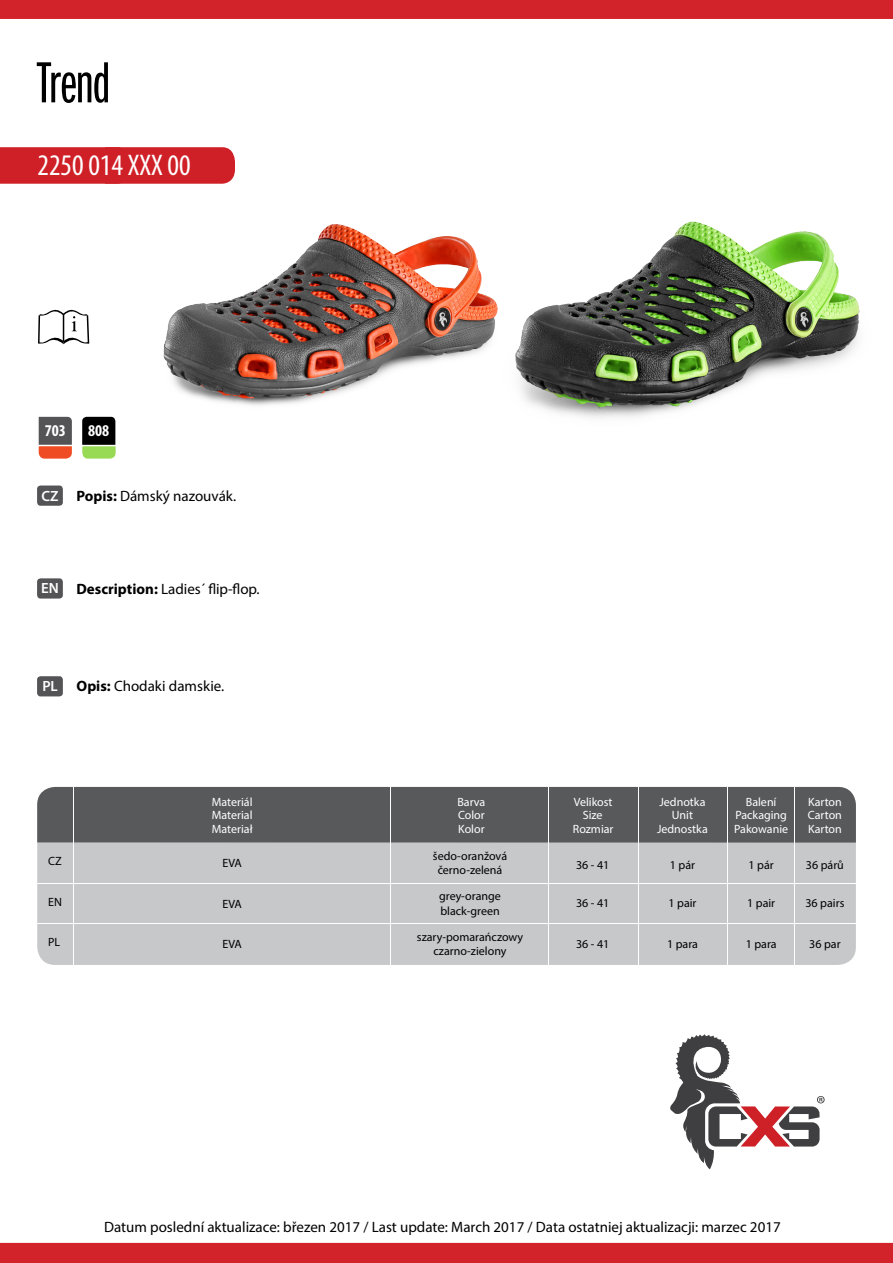
<style>
.page{position:relative;width:893px;height:1263px;background:#fff}
.page>*{position:absolute;margin:0;border:0;box-sizing:border-box;transform-origin:0 0}
.t1{font:60px "Franklin Got Itc DOT Boo Ext Com";letter-spacing:-.01em;color:#000}
.t2{font:condensed 30px "Myriad Pro";color:#fff}
.t3{font:700 condensed 16.5px "Myriad Pro";color:#fff}
.t4{font:15px "Myriad Pro";color:#000}
.t5{font:600 14.85px "Myriad Pro";color:#fff}
.t6{font:12px/14.4px "Myriad Pro";color:#000;text-align:center}
.t7{font:12px "Myriad Pro";color:#fff}
.s1{font-weight:700}
</style>
<div class="page">
<div style="left:0;top:147px;width:141px;height:37px;background:#cf2027"></div>
<img style="left:568px;top:221px;width:292px;height:197px">
<img style="left:141px;top:147px;width:427px;height:267px">
<svg style="left:670px;top:1034px;width:155px;height:135px"></svg>
<div style="left:37px;top:485px;width:26px;height:21px;background:#545456;border-radius:3px"></div>
<div style="left:37px;top:578px;width:26px;height:21px;background:#545456;border-radius:3px"></div>
<div style="left:37px;top:676px;width:26px;height:20px;background:#545456;border-radius:3px"></div>
<div style="left:0;top:0;width:893px;height:19px;background:#d2232a"></div>
<div style="left:0;top:1243px;width:893px;height:20px;background:#d2232a"></div>
<svg style="left:38px;top:309px;width:51px;height:35px"></svg>
<div style="left:37px;top:787px;width:819px;height:178px;background:#c7c8ca;border-radius:18px"></div>
<div style="left:37px;top:787px;width:819px;height:55px;background:#58595b"></div>
<hr style="left:73px;top:787px;width:1px;height:178px;background:#fff">
<hr style="left:37px;top:923px;width:819px;height:1px;background:#fff">
<hr style="left:37px;top:883px;width:819px;height:1px;background:#fff">
<hr style="left:794px;top:787px;width:1px;height:178px;background:#fff">
<hr style="left:727px;top:787px;width:1px;height:178px;background:#fff">
<hr style="left:639px;top:787px;width:1px;height:178px;background:#fff">
<hr style="left:549px;top:787px;width:1px;height:178px;background:#fff">
<hr style="left:391px;top:787px;width:1px;height:178px;background:#fff">
<div style="left:82px;top:417px;width:33px;height:42px;background:#000;border-radius:4px"></div>
<svg style="left:38px;top:416px;width:34px;height:43px"></svg>
<svg style="left:82px;top:444px;width:34px;height:15px"></svg>
<h1 class="t1" style="left:37px;top:51px;width:74px">Trend</h1>
<h2 class="t2" style="left:38px;top:147px;width:155px">2250 014 XXX 00</h2>
<p class="t3" style="left:45px;top:420px;width:23px">703</p>
<p class="t3" style="left:88px;top:420px;width:23px">808</p>
<p class="t5" style="left:42px;top:486px;width:19px">CZ</p>
<p class="t4" style="left:77px;top:486px;width:161px"><span class="s1">Popis:</span> Dámský nazouvák.</p>
<p class="t5" style="left:41px;top:579px;width:19px">EN</p>
<p class="t4" style="left:77px;top:579px;width:184px"><span class="s1">Description:</span> Ladies´ flip-flop.</p>
<p class="t5" style="left:42px;top:677px;width:17px">PL</p>
<p class="t4" style="left:77px;top:677px;width:149px"><span class="s1">Opis:</span> Chodaki damskie.</p>
<p class="t7" style="left:212px;top:794px;width:42px">Materiál</p>
<p class="t7" style="left:212px;top:808px;width:42px">Material</p>
<p class="t7" style="left:212px;top:822px;width:42px">Materiał</p>
<p class="t6" style="left:48px;top:854px;width:15px">CZ</p>
<p class="t6" style="left:222px;top:856px;width:21px">EVA</p>
<p class="t6" style="left:222px;top:897px;width:21px">EVA</p>
<p class="t6" style="left:222px;top:937px;width:21px">EVA</p>
<p class="t6" style="left:48px;top:894px;width:15px">EN</p>
<p class="t6" style="left:48px;top:935px;width:14px">PL</p>
<p class="t7" style="left:457px;top:794px;width:30px">Barva</p>
<p class="t7" style="left:458px;top:821px;width:28px">Kolor</p>
<p class="t7" style="left:458px;top:808px;width:28px">Color</p>
<p class="t6" style="left:433px;top:849px;width:76px">šedo-oranžová černo-zelená</p>
<p class="t6" style="left:439px;top:889px;width:63px;text-align:left">grey-orange black-green</p>
<p class="t6" style="left:417px;top:929px;width:108px">szary-pomarańczowy czarno-zielony</p>
<p class="t7" style="left:574px;top:794px;width:40px">Velikost</p>
<p class="t7" style="left:573px;top:821px;width:42px">Rozmiar</p>
<p class="t7" style="left:583px;top:808px;width:21px">Size</p>
<p class="t6" style="left:576px;top:858px;width:35px">36 - 41</p>
<p class="t7" style="left:659px;top:794px;width:48px">Jednotka</p>
<p class="t7" style="left:657px;top:821px;width:52px">Jednostka</p>
<p class="t7" style="left:672px;top:808px;width:23px">Unit</p>
<p class="t6" style="left:670px;top:858px;width:27px">1 pár</p>
<p class="t7" style="left:746px;top:794px;width:32px">Balení</p>
<p class="t7" style="left:734px;top:821px;width:56px">Pakowanie</p>
<p class="t7" style="left:735px;top:808px;width:53px">Packaging</p>
<p class="t6" style="left:748px;top:858px;width:27px">1 pár</p>
<p class="t7" style="left:808px;top:794px;width:35px">Karton</p>
<p class="t7" style="left:808px;top:821px;width:35px">Karton</p>
<p class="t7" style="left:808px;top:808px;width:36px">Carton</p>
<p class="t6" style="left:806px;top:858px;width:40px">36 párů</p>
<p class="t6" style="left:576px;top:896px;width:35px">36 - 41</p>
<p class="t6" style="left:668px;top:896px;width:30px">1 pair</p>
<p class="t6" style="left:747px;top:896px;width:30px">1 pair</p>
<p class="t6" style="left:805px;top:896px;width:40px">36 pairs</p>
<p class="t6" style="left:576px;top:937px;width:35px">36 - 41</p>
<p class="t6" style="left:667px;top:937px;width:32px">1 para</p>
<p class="t6" style="left:746px;top:937px;width:32px">1 para</p>
<p class="t6" style="left:809px;top:937px;width:33px">36 par</p>
<p class="t4" style="left:104px;top:1218px;width:678px">Datum poslední aktualizace: březen 2017 / Last update: March 2017 / Data ostatniej aktualizacji: marzec 2017</p>
</div>
